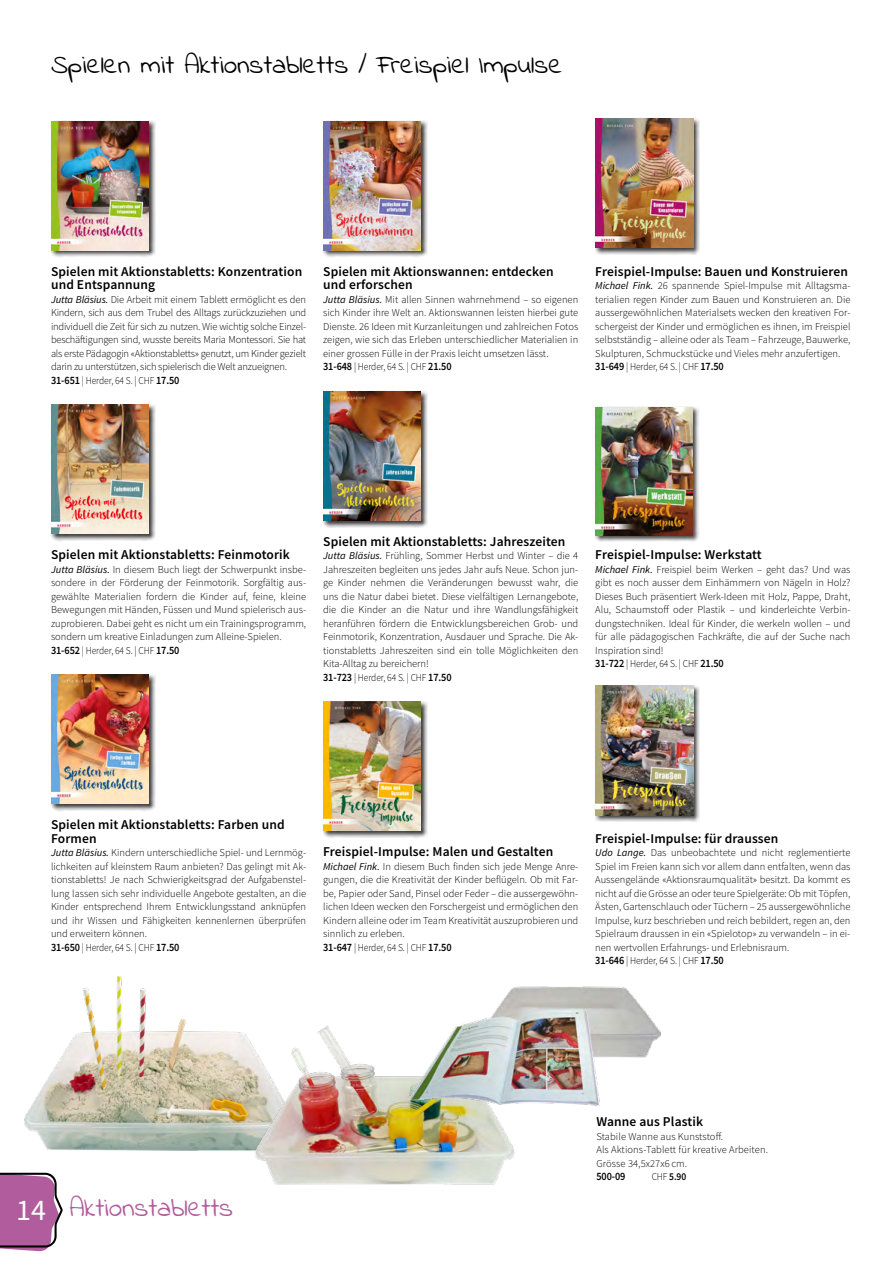
<style>
.page{position:relative;width:893px;height:1263px;background:#fff}
.page>*{position:absolute;margin:0;border:0;box-sizing:border-box;transform-origin:0 0}
.t1{font:27px "Indie Flower";color:#000}
.t2{font:27px "Indie Flower";color:#b15c9c}
.t3{font:600 13.5px/13.5px "Source Sans Pro";letter-spacing:.01em;color:#000}
.t4{font:600 11.25px "Source Sans Pro";color:#000;scale:.91 1}
.t5{font:300 10.5px/13.5px "Source Sans Pro";color:#000}
.t6{font:300 10.5px/13.5px "Source Sans Pro";letter-spacing:-.02em;color:#000}
.t7{font:600 10.5px "Source Sans Pro";color:#000;scale:.91 1}
.s1{font-weight:400;font-style:italic}
.s2{font-weight:600;font-size:11.25px}
.s3{font-family:"Source Sans Pro";font-size:30px;color:#fff}
.s4{font-weight:300}
</style>
<div class="page">
<svg style="left:0;top:1173px;width:63px;height:78px;background:#b06a9e"></svg>
<img style="left:18px;top:976px;width:200px;height:204px">
<img style="left:218px;top:1025px;width:297px;height:160px">
<img style="left:408px;top:986px;width:253px;height:123px">
<div style="left:50px;top:120px;width:106px;height:138px;background:#000;opacity:.75"></div>
<img style="left:51px;top:121px;width:98px;height:129px">
<div style="left:50px;top:404px;width:106px;height:137px;background:#000;opacity:.75"></div>
<img style="left:51px;top:405px;width:98px;height:129px">
<div style="left:50px;top:674px;width:106px;height:137px;background:#000;opacity:.75"></div>
<img style="left:51px;top:675px;width:98px;height:129px">
<div style="left:322px;top:120px;width:106px;height:138px;background:#000;opacity:.75"></div>
<img style="left:323px;top:121px;width:98px;height:129px">
<div style="left:322px;top:391px;width:106px;height:137px;background:#000;opacity:.75"></div>
<img style="left:323px;top:391px;width:98px;height:130px">
<div style="left:322px;top:701px;width:106px;height:137px;background:#000;opacity:.75"></div>
<img style="left:323px;top:702px;width:98px;height:129px">
<div style="left:594px;top:118px;width:106px;height:137px;background:#000;opacity:.75"></div>
<img style="left:595px;top:119px;width:98px;height:129px">
<div style="left:594px;top:406px;width:105px;height:136px;background:#000;opacity:.75"></div>
<img style="left:595px;top:407px;width:97px;height:128px">
<div style="left:594px;top:685px;width:106px;height:137px;background:#000;opacity:.75"></div>
<img style="left:595px;top:686px;width:98px;height:129px">
<h1 class="t1" style="left:51px;top:47px;width:513px">Spielen mit Aktionstabletts / Freispiel Impulse</h1>
<p class="t3" style="left:51px;top:264px;width:253px">Spielen mit Aktionstabletts: Konzentration und Entspannung</p>
<p class="t6" style="left:51px;top:292px;width:257px"><span class="s1">Jutta Bläsius.</span> Die Arbeit mit einem Tablett ermöglicht es den Kindern, sich aus dem Trubel des Alltags zurückzuziehen und individuell die Zeit für sich zu nutzen. Wie wichtig solche Einzel&shy;beschäftigungen sind, wusste bereits Maria Montessori. Sie hat als erste Pädagogin «Aktionstabletts» genutzt, um Kinder gezielt darin zu unterstützen, sich spielerisch die Welt anzueignen.<br><span class="s2">31-651</span> | Herder, 64 S. | CHF <span class="s2">17.50</span></p>
<p class="t3" style="left:323px;top:264px;width:232px">Spielen mit Aktionswannen: entdecken und erforschen</p>
<p class="t5" style="left:323px;top:292px;width:257px"><span class="s1">Jutta Bläsius.</span> Mit allen Sinnen wahrnehmend – so eigenen sich Kinder ihre Welt an. Aktionswannen leisten hierbei gute Dienste. 26 Ideen mit Kurzanleitungen und zahlreichen Fotos zeigen, wie sich das Erleben unterschiedlicher Materialien in einer grossen Fülle in der Praxis leicht umsetzen lässt.<br><span class="s2">31-648</span> | Herder, 64 S. | CHF <span class="s2">21.50</span></p>
<p class="t3" style="left:595px;top:264px;width:254px">Freispiel-Impulse: Bauen und Konstruieren</p>
<p class="t5" style="left:595px;top:279px;width:257px"><span class="s1">Michael Fink.</span> 26 spannende Spiel-Impulse mit Alltagsma&shy;terialien regen Kinder zum Bauen und Konstruieren an. Die aussergewöhnlichen Materialsets wecken den kreativen For&shy;schergeist der Kinder und ermöglichen es ihnen, im Freispiel selbstständig – alleine oder als Team – Fahrzeuge, Bauwerke, Skulpturen, Schmuckstücke und Vieles mehr anzufertigen.<br><span class="s2">31-649</span> | Herder, 64 S. | CHF <span class="s2">17.50</span></p>
<p class="t3" style="left:51px;top:548px;width:240px">Spielen mit Aktionstabletts: Feinmotorik</p>
<p class="t5" style="left:51px;top:562px;width:257px"><span class="s1">Jutta Bläsius.</span> In diesem Buch liegt der Schwerpunkt insbe&shy;sondere in der Förderung der Feinmotorik. Sorgfältig aus&shy;gewählte Materialien fordern die Kinder auf, feine, kleine Bewegungen mit Händen, Füssen und Mund spielerisch aus&shy;zuprobieren. Dabei geht es nicht um ein Trainingsprogramm, sondern um kreative Einladungen zum Alleine-Spielen.<br><span class="s2">31-652</span> | Herder, 64 S. | CHF <span class="s2">17.50</span></p>
<p class="t3" style="left:323px;top:534px;width:244px">Spielen mit Aktionstabletts: Jahreszeiten</p>
<p class="t5" style="left:323px;top:549px;width:257px"><span class="s1">Jutta Bläsius.</span> Frühling, Sommer Herbst und Winter – die 4<br>Jahreszeiten begleiten uns jedes Jahr aufs Neue. Schon jun&shy;ge Kinder nehmen die Veränderungen bewusst wahr, die uns die Natur dabei bietet. Diese vielfältigen Lernangebote, die die Kinder an die Natur und ihre Wandlungsfähigkeit heranführen fördern die Entwicklungsbereichen Grob- und Feinmotorik, Konzentration, Ausdauer und Sprache. Die Ak&shy;tionstabletts Jahreszeiten sind ein tolle Möglichkeiten den Kita-Alltag zu bereichern!<br><span class="s2">31-723</span> | Herder, 64 S. | CHF <span class="s2">17.50</span></p>
<p class="t3" style="left:595px;top:548px;width:168px">Freispiel-Impulse: Werkstatt</p>
<p class="t5" style="left:595px;top:562px;width:257px"><span class="s1">Michael Fink.</span> Freispiel beim Werken – geht das? Und was gibt es noch ausser dem Einhämmern von Nägeln in Holz?<br>Dieses Buch präsentiert Werk-Ideen mit Holz, Pappe, Draht, Alu, Schaumstoff oder Plastik – und kinderleichte Verbin&shy;dungstechniken. Ideal für Kinder, die werkeln wollen – und für alle pädagogischen Fachkräfte, die auf der Suche nach Inspiration sind!<br><span class="s2">31-722</span> | Herder, 64 S. | CHF <span class="s2">21.50</span></p>
<p class="t3" style="left:51px;top:818px;width:235px">Spielen mit Aktionstabletts: Farben und<br>Formen</p>
<p class="t5" style="left:51px;top:846px;width:257px"><span class="s1">Jutta Bläsius.</span> Kindern unterschiedliche Spiel- und Lernmög&shy;lichkeiten auf kleinstem Raum anbieten? Das gelingt mit Ak&shy;tionstabletts! Je nach Schwierigkeitsgrad der Aufgabenstel&shy;lung lassen sich sehr individuelle Angebote gestalten, an die Kinder entsprechend Ihrem Entwicklungsstand anknüpfen und ihr Wissen und Fähigkeiten kennenlernen überprüfen und erweitern können.<br><span class="s2">31-650</span> | Herder, 64 S. | CHF <span class="s2">17.50</span></p>
<p class="t3" style="left:323px;top:845px;width:232px">Freispiel-Impulse: Malen und Gestalten</p>
<p class="t5" style="left:323px;top:859px;width:257px"><span class="s1">Michael Fink.</span> In diesem Buch finden sich jede Menge Anre&shy;gungen, die die Kreativität der Kinder beflügeln. Ob mit Far&shy;be, Papier oder Sand, Pinsel oder Feder – die aussergewöhn&shy;lichen Ideen wecken den Forschergeist und ermöglichen den Kindern alleine oder im Team Kreativität auszuprobieren und sinnlich zu erleben.<br><span class="s2">31-647</span> | Herder, 64 S. | CHF <span class="s2">17.50</span></p>
<p class="t3" style="left:595px;top:831px;width:185px">Freispiel-Impulse: für draussen</p>
<p class="t5" style="left:595px;top:846px;width:257px"><span class="s1">Udo Lange.</span> Das unbeobachtete und nicht reglementierte Spiel im Freien kann sich vor allem dann entfalten, wenn das Aussengelände «Aktionsraumqualität» besitzt. Da kommt es nicht auf die Grösse an oder teure Spielgeräte: Ob mit Töpfen, Ästen, Gartenschlauch oder Tüchern – 25 aussergewöhnliche Impulse, kurz beschrieben und reich bebildert, regen an, den Spielraum draussen in ein «Spielotop» zu verwandeln – in ei&shy;nen wertvollen Erfahrungs- und Erlebnisraum.<br><span class="s2">31-646</span> | Herder, 64 S. | CHF <span class="s2">17.50</span></p>
<h1 class="t2" style="left:16px;top:1190px;width:219px"><span class="s3">14</span> Aktionstabletts</h1>
<p class="t3" style="left:596px;top:1115px;width:108px">Wanne aus Plastik</p>
<p class="t5" style="left:596px;top:1129px;width:173px">Stabile Wanne aus Kunststoff.<br>Als Aktions-Tablett für kreative Arbeiten.<br>Grösse 34,5x27x6 cm.</p>
<p class="t4" style="left:596px;top:1169px;width:33px">500-09</p>
<p class="t7" style="left:652px;top:1170px;width:40px"><span class="s4">CHF</span> 5.90</p>
</div>
